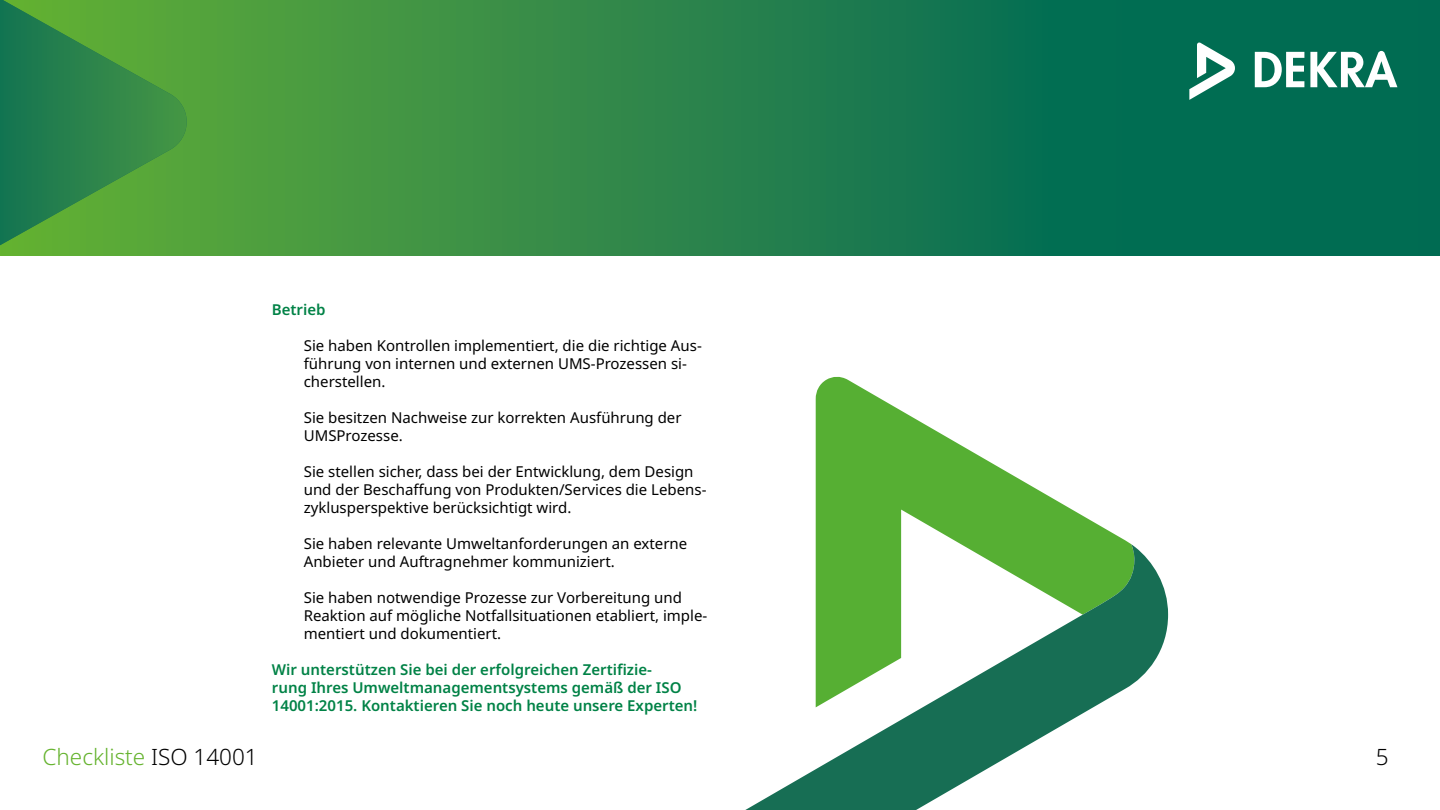
<style>
.page{position:relative;width:1440px;height:810px;background:#fff}
.page>*{position:absolute;margin:0;border:0;box-sizing:border-box;transform-origin:0 0}
.t1{font:300 22.5px "Noto Sans";color:#65b32e}
.t2{font:300 22.5px "Noto Sans";color:#000}
.t3{font:15px/18px "Noto Sans";color:#000}
.t4{font:600 15px/18px "Noto Sans";color:#008246}
.s1{color:#000}
</style>
<div class="page">
<svg style="left:192px;top:0;width:1248px;height:255px;background:#21804b"></svg>
<svg style="left:0;top:0;width:192px;height:256px;background:#3b9143"></svg>
<svg style="left:816px;top:376px;width:315px;height:168px;fill:#56af33"></svg>
<svg style="left:745px;top:544px;width:423px;height:266px"></svg>
<svg style="left:1255px;top:52px;width:49px;height:35px"></svg>
<svg style="left:1310px;top:51px;width:87px;height:36px"></svg>
<svg style="left:1189px;top:42px;width:46px;height:58px"></svg>
<p class="t4" style="left:272px;top:301px;width:55px">Betrieb</p>
<p class="t3" style="left:304px;top:337px;width:400px">Sie haben Kontrollen implementiert, die die richtige Aus&shy;führung von internen und externen UMS-Prozessen si&shy;cherstellen.</p>
<p class="t3" style="left:304px;top:409px;width:379px">Sie besitzen Nachweise zur korrekten Ausführung der<br>UMSProzesse.</p>
<p class="t3" style="left:304px;top:463px;width:404px">Sie stellen sicher, dass bei der Entwicklung, dem Design und der Beschaffung von Produkten/Services die Lebens&shy;zyklusperspektive berücksichtigt wird.</p>
<p class="t3" style="left:304px;top:535px;width:385px">Sie haben relevante Umweltanforderungen an externe<br>Anbieter und Auftragnehmer kommuniziert.</p>
<p class="t3" style="left:304px;top:589px;width:405px">Sie haben notwendige Prozesse zur Vorbereitung und<br>Reaktion auf mögliche Notfallsituationen etabliert, imple&shy;mentiert und dokumentiert.</p>
<p class="t4" style="left:272px;top:661px;width:427px">Wir unterstützen Sie bei der erfolgreichen Zertifizie-<br>rung Ihres Umweltmanagementsystems gemäß der ISO<br>14001:2015. Kontaktieren Sie noch heute unsere Experten!</p>
<h1 class="t1" style="left:43px;top:744px;width:217px">Checkliste <span class="s1">ISO 14001</span></h1>
<h1 class="t2" style="left:1376px;top:744px;width:14px">5</h1>
</div>
